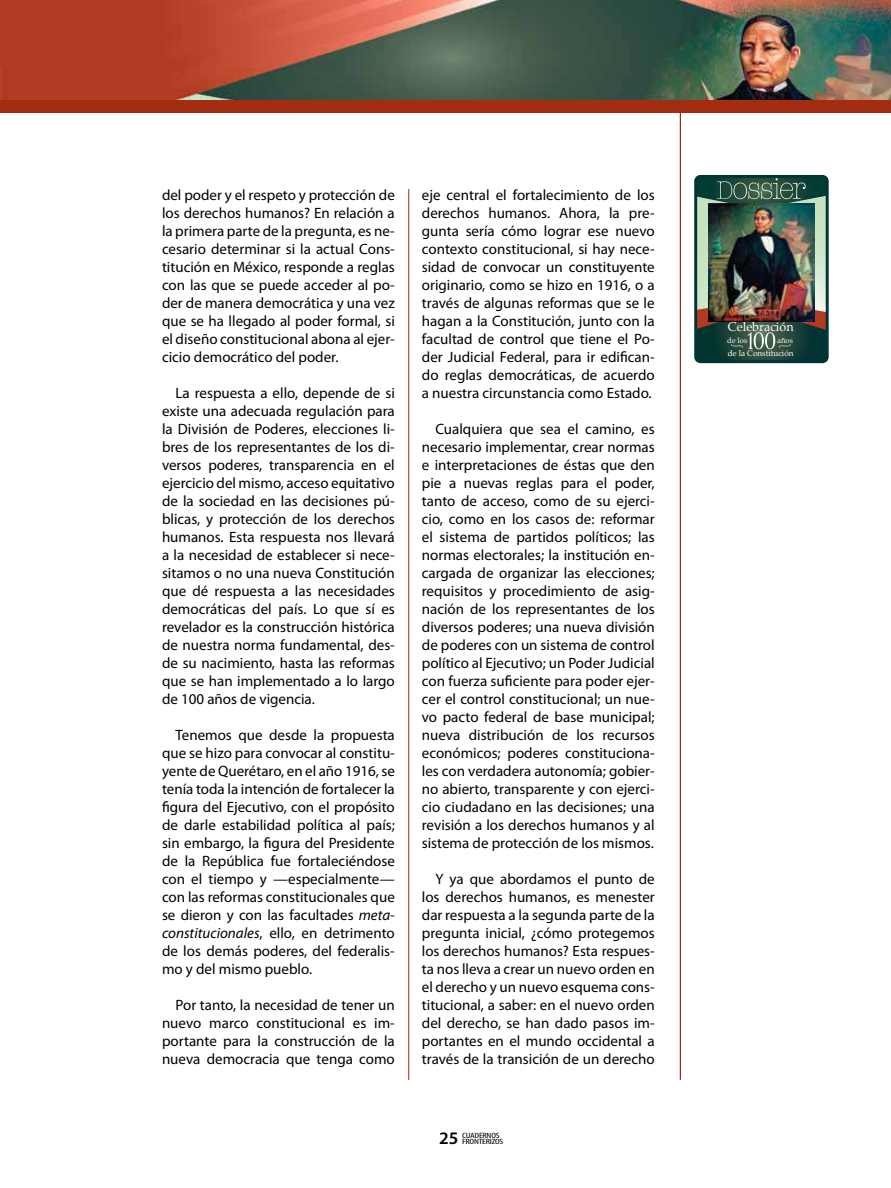
<style>
.page{position:relative;width:891px;height:1188px;background:#fff}
.page>*{position:absolute;margin:0;border:0;box-sizing:border-box;transform-origin:0 0}
.t1{font:600 17.7px "Myriad Pro";color:#000}
.t2{font:15px/18px "Myriad Pro";color:#000;text-align:justify}
.t3{font:12.45px "Palatino";color:#fff}
.t4{font:8.1px "Palatino";color:#fff}
.t5{font:condensed 7.65px "Myriad Pro";letter-spacing:-.02em;color:#000;scale:1.37 1}
.t6{font:7.65px "Palatino";color:#fff}
.s1{font-style:italic}
</style>
<div class="page">
<img style="left:0;top:0;width:891px;height:109px">
<svg style="left:694px;top:175px;width:135px;height:188px;background:#47675a"></svg>
<img style="left:709px;top:204px;width:105px;height:117px">
<div style="left:1px;top:100px;width:890px;height:13px;background:#a42c11"></div>
<hr style="left:680px;top:108px;width:1px;height:972px;background:#a42c11">
<hr style="left:408px;top:189px;width:1px;height:891px;background:#a42c11">
<p class="t2" style="left:162px;top:186px;width:234px">del poder y el respeto y protección de los derechos humanos? En relación a la primera parte de la pregunta, es ne&shy;cesario determinar si la actual Cons&shy;titución en México, responde a reglas con las que se puede acceder al po&shy;der de manera democrática y una vez que se ha llegado al poder formal, si el diseño constitucional abona al ejer&shy;cicio democrático del poder.</p>
<p class="t2" style="left:162px;top:384px;width:234px;text-indent:14px">La respuesta a ello, depende de si existe una adecuada regulación para la División de Poderes, elecciones li&shy;bres de los representantes de los di&shy;versos poderes, transparencia en el ejercicio del mismo, acceso equitativo de la sociedad en las decisiones pú&shy;blicas, y protección de los derechos humanos. Esta respuesta nos llevará a la necesidad de establecer si nece&shy;sitamos o no una nueva Constitución que dé respuesta a las necesidades democráticas del país. Lo que sí es revelador es la construcción histórica de nuestra norma fundamental, des&shy;de su nacimiento, hasta las reformas que se han implementado a lo largo de 100 años de vigencia.</p>
<p class="t2" style="left:162px;top:726px;width:234px;text-indent:14px">Tenemos que desde la propuesta que se hizo para convocar al constitu&shy;yente de Querétaro, en el año 1916, se tenía toda la intención de fortalecer la figura del Ejecutivo, con el propósito de darle estabilidad política al país; sin embargo, la figura del Presidente de la República fue fortaleciéndose con el tiempo y —especialmente— con las reformas constitucionales que se dieron y con las facultades <span class="s1">meta&shy;constitucionales</span>, ello, en detrimento de los demás poderes, del federalis&shy;mo y del mismo pueblo.</p>
<p class="t2" style="left:162px;top:996px;width:234px;text-indent:14px">Por tanto, la necesidad de tener un nuevo marco constitucional es im&shy;portante para la construcción de la nueva democracia que tenga como</p>
<p class="t2" style="left:422px;top:186px;width:234px">eje central el fortalecimiento de los derechos humanos. Ahora, la pre&shy;gunta sería cómo lograr ese nuevo contexto constitucional, si hay nece&shy;sidad de convocar un constituyente originario, como se hizo en 1916, o a través de algunas reformas que se le hagan a la Constitución, junto con la facultad de control que tiene el Po&shy;der Judicial Federal, para ir edifican&shy;do reglas democráticas, de acuerdo a nuestra circunstancia como Estado.</p>
<p class="t2" style="left:422px;top:420px;width:234px;text-indent:14px">Cualquiera que sea el camino, es necesario implementar, crear normas e interpretaciones de éstas que den pie a nuevas reglas para el poder, tanto de acceso, como de su ejerci&shy;cio, como en los casos de: reformar el sistema de partidos políticos; las normas electorales; la institución en&shy;cargada de organizar las elecciones; requisitos y procedimiento de asig&shy;nación de los representantes de los diversos poderes; una nueva división de poderes con un sistema de control político al Ejecutivo; un Poder Judicial con fuerza suficiente para poder ejer&shy;cer el control constitucional; un nue&shy;vo pacto federal de base municipal; nueva distribución de los recursos económicos; poderes constituciona&shy;les con verdadera autonomía; gobier&shy;no abierto, transparente y con ejerci&shy;cio ciudadano en las decisiones; una revisión a los derechos humanos y al sistema de protección de los mismos.</p>
<p class="t2" style="left:422px;top:870px;width:234px;text-indent:14px">Y ya que abordamos el punto de los derechos humanos, es menester dar respuesta a la segunda parte de la pregunta inicial, ¿cómo protegemos los derechos humanos? Esta respues&shy;ta nos lleva a crear un nuevo orden en el derecho y un nuevo esquema cons&shy;titucional, a saber: en el nuevo orden del derecho, se han dado pasos im&shy;portantes en el mundo occidental a través de la transición de un derecho</p>
<p class="t5" style="left:462px;top:1130px;width:29px">CUADERNOS</p>
<p class="t1" style="left:439px;top:1127px;width:21px">25</p>
<p class="t5" style="left:462px;top:1136px;width:32px">FRONTERIZOS</p>
<p class="t3" style="left:728px;top:317px;width:67px">Celebración</p>
<p class="t6" style="left:727px;top:334px;width:22px">de los</p>
<p class="t6" style="left:777px;top:334px;width:17px">años</p>
<p class="t4" style="left:728px;top:347px;width:67px">de la Constitución</p>
</div>
